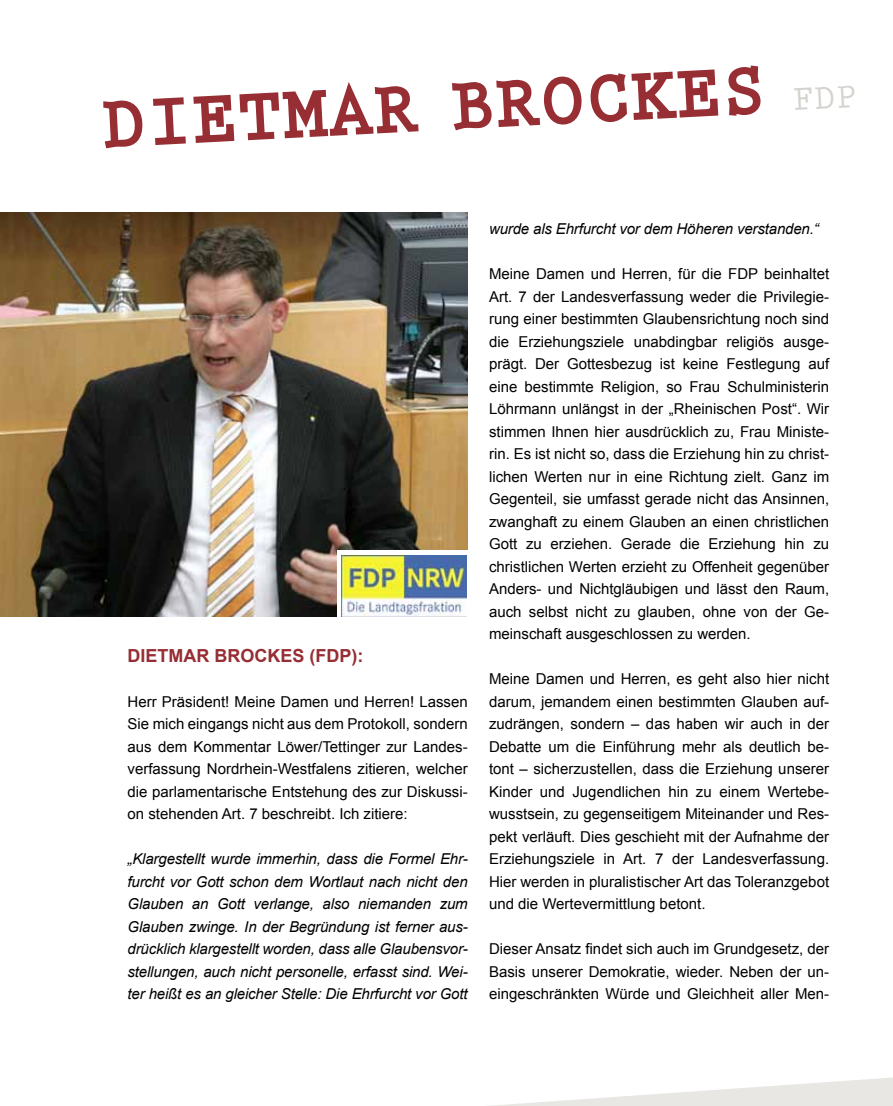
<style>
.page{position:relative;width:893px;height:1106px;background:#fff}
.page>*{position:absolute;margin:0;border:0;box-sizing:border-box;transform-origin:0 0}
.t1{font:700 72px "Prestige Elite Std";color:#962e34}
.t2{font:700 18px "Arial";color:#962e34}
.t3{font:15px/22.5px "Arial";color:#000;text-align:justify}
.t4{font:italic 15px/22.5px "Arial";letter-spacing:-.01em;color:#000;text-align:justify}
.s1{font-size:36px;color:#d5d3ce}
</style>
<div class="page">
<svg style="left:490px;top:1077px;width:403px;height:29px"></svg>
<svg style="left:103px;top:100px;width:40px;height:49px"></svg>
<svg style="left:153px;top:82px;width:266px;height:63px"></svg>
<svg style="left:452px;top:76px;width:130px;height:55px"></svg>
<svg style="left:590px;top:69px;width:129px;height:53px"></svg>
<svg style="left:728px;top:65px;width:33px;height:51px"></svg>
<img style="left:0;top:213px;width:467px;height:404px">
<svg style="left:337px;top:552px;width:130px;height:65px"></svg>
<img style="left:342px;top:555px;width:124px;height:61px">
<h1 class="t1" style="left:100px;top:85px;width:757px;rotate:-3deg">DIETMAR BROCKES <span class="s1">FDP</span></h1>
<p class="t2" style="left:128px;top:643px;width:237px">DIETMAR BROCKES (FDP):</p>
<p class="t3" style="left:128px;top:690px;width:342px">Herr Präsident! Meine Damen und Herren! Lassen Sie mich eingangs nicht aus dem Protokoll, sondern aus dem Kommentar Löwer/Tettinger zur Landes&shy;verfassung Nordrhein-Westfalens zitieren, welcher die parlamentarische Entstehung des zur Diskussi&shy;on stehenden Art. 7 beschreibt. Ich zitiere:</p>
<p class="t4" style="left:128px;top:848px;width:342px">„Klargestellt wurde immerhin, dass die Formel Ehr&shy;furcht vor Gott schon dem Wortlaut nach nicht den Glauben an Gott verlange, also niemanden zum Glauben zwinge. In der Begründung ist ferner aus&shy;drücklich klargestellt worden, dass alle Glaubensvor&shy;stellungen, auch nicht personelle, erfasst sind. Wei&shy;ter heißt es an gleicher Stelle: Die Ehrfurcht vor Gott</p>
<p class="t4" style="left:489px;top:218px;width:331px">wurde als Ehrfurcht vor dem Höheren verstanden.“</p>
<p class="t3" style="left:489px;top:263px;width:342px">Meine Damen und Herren, für die FDP beinhaltet Art. 7 der Landesverfassung weder die Privilegie&shy;rung einer bestimmten Glaubensrichtung noch sind die Erziehungsziele unabdingbar religiös ausge&shy;prägt. Der Gottesbezug ist keine Festlegung auf eine bestimmte Religion, so Frau Schulministerin Löhrmann unlängst in der „Rheinischen Post“. Wir stimmen Ihnen hier ausdrücklich zu, Frau Ministe&shy;rin. Es ist nicht so, dass die Erziehung hin zu christ&shy;lichen Werten nur in eine Richtung zielt. Ganz im Gegenteil, sie umfasst gerade nicht das Ansinnen, zwanghaft zu einem Glauben an einen christlichen Gott zu erziehen. Gerade die Erziehung hin zu christlichen Werten erzieht zu Offenheit gegenüber Anders- und Nichtgläubigen und lässt den Raum, auch selbst nicht zu glauben, ohne von der Ge&shy;meinschaft ausgeschlossen zu werden.</p>
<p class="t3" style="left:489px;top:668px;width:342px">Meine Damen und Herren, es geht also hier nicht darum, jemandem einen bestimmten Glauben auf&shy;zudrängen, sondern – das haben wir auch in der Debatte um die Einführung mehr als deutlich be&shy;tont – sicherzustellen, dass die Erziehung unserer Kinder und Jugendlichen hin zu einem Wertebe&shy;wusstsein, zu gegenseitigem Miteinander und Res&shy;pekt verläuft. Dies geschieht mit der Aufnahme der Erziehungsziele in Art. 7 der Landesverfassung.<br>Hier werden in pluralistischer Art das Toleranzgebot und die Wertevermittlung betont.</p>
<p class="t3" style="left:489px;top:938px;width:342px">Dieser Ansatz findet sich auch im Grundgesetz, der Basis unserer Demokratie, wieder. Neben der un&shy;eingeschränkten Würde und Gleichheit aller Men-</p>
</div>
